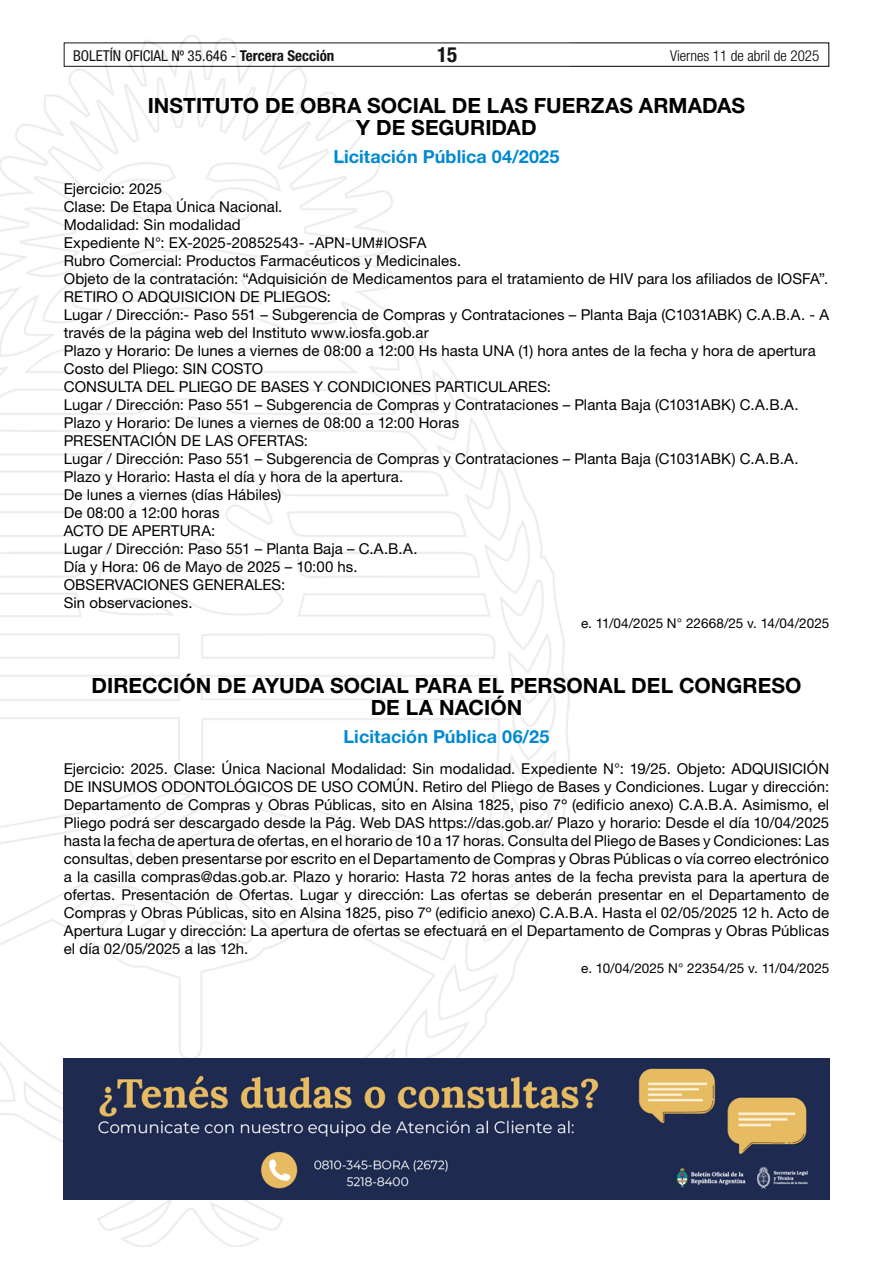
<style>
.page{position:relative;width:893px;height:1263px;background:#fff}
.page>*{position:absolute;margin:0;border:0;box-sizing:border-box;transform-origin:0 0}
.t1{font:700 21px/22.5px "Helvetica Neue LT Std";color:#000;text-align:center}
.t2{font:700 condensed 21px "Helvetica Neue LT Std";color:#000}
.t3{font:700 18px "Helvetica Neue LT Std";letter-spacing:.005em;color:#0089cf}
.t4{font:15px/18px "Helvetica Neue LT Std";letter-spacing:.005em;color:#000}
.t5{font:condensed 15px "Helvetica Neue LT Std";color:#000}
.t6{font:300 condensed 15px "Helvetica Neue LT Std";color:#000}
.t7{font:13.5px "Helvetica Neue LT Std";letter-spacing:-.005em;color:#000}
.s1{font-weight:700}
</style>
<div class="page">
<div style="left:64px;top:43px;width:765px;height:24px;border:1px solid #000"></div>
<img style="left:0;top:35px;width:569px;height:1211px">
<img style="left:64px;top:1059px;width:765px;height:140px">
<p class="t5" style="left:73px;top:47px;width:263px">BOLETÍN OFICIAL Nº 35.646 - <span class="s1">Tercera Sección</span></p>
<h1 class="t2" style="left:437px;top:42px;width:22px">15</h1>
<p class="t6" style="left:670px;top:47px;width:151px">Viernes 11 de abril de 2025</p>
<h1 class="t1" style="left:148px;top:94px;width:599px">INSTITUTO DE OBRA SOCIAL DE LAS FUERZAS ARMADAS<br>Y DE SEGURIDAD</h1>
<p class="t3" style="left:333px;top:146px;width:228px">Licitación Pública 04/2025</p>
<p class="t4" style="left:64px;top:180px;width:767px">Ejercicio: 2025<br>Clase: De Etapa Única Nacional.<br>Modalidad: Sin modalidad<br>Expediente N°: EX-2025-20852543- -APN-UM#IOSFA<br>Rubro Comercial: Productos Farmacéuticos y Medicinales.<br>Objeto de la contratación: “Adquisición de Medicamentos para el tratamiento de HIV para los afiliados de IOSFA”.<br>RETIRO O ADQUISICION DE PLIEGOS:<br>Lugar / Dirección:- Paso 551 – Subgerencia de Compras y Contrataciones – Planta Baja (C1031ABK) C.A.B.A. - A través de la página web del Instituto www.iosfa.gob.ar<br>Plazo y Horario: De lunes a viernes de 08:00 a 12:00 Hs hasta UNA (1) hora antes de la fecha y hora de apertura Costo del Pliego: SIN COSTO<br>CONSULTA DEL PLIEGO DE BASES Y CONDICIONES PARTICULARES:<br>Lugar / Dirección: Paso 551 – Subgerencia de Compras y Contrataciones – Planta Baja (C1031ABK) C.A.B.A.<br>Plazo y Horario: De lunes a viernes de 08:00 a 12:00 Horas<br>PRESENTACIÓN DE LAS OFERTAS:<br>Lugar / Dirección: Paso 551 – Subgerencia de Compras y Contrataciones – Planta Baja (C1031ABK) C.A.B.A.<br>Plazo y Horario: Hasta el día y hora de la apertura.<br>De lunes a viernes (días Hábiles)<br>De 08:00 a 12:00 horas<br>ACTO DE APERTURA:<br>Lugar / Dirección: Paso 551 – Planta Baja – C.A.B.A.<br>Día y Hora: 06 de Mayo de 2025 – 10:00 hs.<br>OBSERVACIONES GENERALES:<br>Sin observaciones.</p>
<p class="t7" style="left:581px;top:615px;width:250px">e. 11/04/2025 N° 22668/25 v. 14/04/2025</p>
<h1 class="t1" style="left:92px;top:673px;width:711px">DIRECCIÓN DE AYUDA SOCIAL PARA EL PERSONAL DEL CONGRESO<br>DE LA NACIÓN</h1>
<p class="t3" style="left:344px;top:726px;width:207px">Licitación Pública 06/25</p>
<p class="t4" style="left:64px;top:759px;width:767px;text-align:justify">Ejercicio: 2025. Clase: Única Nacional Modalidad: Sin modalidad. Expediente N°: 19/25. Objeto: ADQUISICIÓN DE INSUMOS ODONTOLÓGICOS DE USO COMÚN. Retiro del Pliego de Bases y Condiciones. Lugar y dirección:<br>Departamento de Compras y Obras Públicas, sito en Alsina 1825, piso 7º (edificio anexo) C.A.B.A. Asimismo, el Pliego podrá ser descargado desde la Pág. Web DAS https://das.gob.ar/ Plazo y horario: Desde el día 10/04/2025 hasta la fecha de apertura de ofertas, en el horario de 10 a 17 horas. Consulta del Pliego de Bases y Condiciones: Las consultas, deben presentarse por escrito en el Departamento de Compras y Obras Públicas o vía correo electrónico a la casilla compras@das.gob.ar. Plazo y horario: Hasta 72 horas antes de la fecha prevista para la apertura de ofertas. Presentación de Ofertas. Lugar y dirección: Las ofertas se deberán presentar en el Departamento de Compras y Obras Públicas, sito en Alsina 1825, piso 7º (edificio anexo) C.A.B.A. Hasta el 02/05/2025 12 h. Acto de Apertura Lugar y dirección: La apertura de ofertas se efectuará en el Departamento de Compras y Obras Públicas el día 02/05/2025 a las 12h.</p>
<p class="t7" style="left:581px;top:960px;width:250px">e. 10/04/2025 N° 22354/25 v. 11/04/2025</p>
</div>
